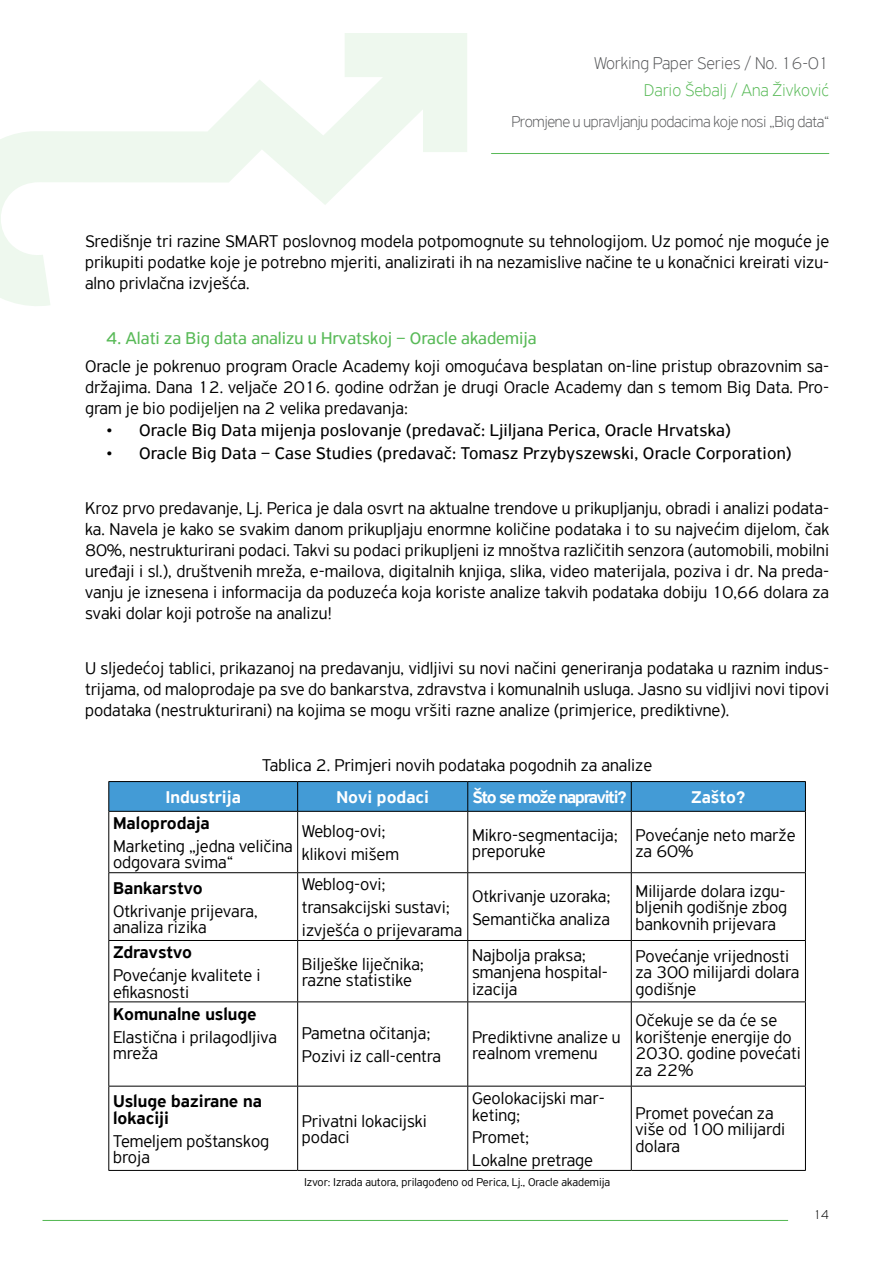
<style>
.page{position:relative;width:893px;height:1263px;background:#fff}
.page>*{position:absolute;margin:0;border:0;box-sizing:border-box;transform-origin:0 0}
.t1{font:300 18px/16.5px "PF Highway Sans Pro";color:#000}
.t2{font:18px "PF Highway Sans Pro";letter-spacing:.01em;color:#000}
.t3{font:500 18px/16.5px "PF Highway Sans Pro";color:#000}
.t4{font:18px "PF Highway Sans Pro";color:#59ba58}
.t5{font:100 18px "PF Highway Sans Pro";color:#58595b}
.t6{font:500 18px "PF Highway Sans Pro";color:#fff}
.t7{font:100 18px "PF Highway Sans Pro";color:#59ba58}
.t8{font:500 18px "PF Highway Sans Pro";letter-spacing:-.07em;color:#fff}
.t9{font:100 16.5px "PF Highway Sans Pro";letter-spacing:-.02em;color:#58595b}
.t10{font:100 13.5px "PF Highway Sans Pro";color:#000}
.t11{font:300 12px "PF Highway Sans Pro";color:#000}
</style>
<div class="page">
<svg style="left:0;top:33px;width:467px;height:273px"></svg>
<hr style="left:491px;top:153px;width:338px;height:1px;background:#59ba58">
<hr style="left:43px;top:1220px;width:745px;height:1px;background:#59ba58">
<hr style="left:108px;top:811px;width:190px;height:1px;background:#000">
<hr style="left:298px;top:811px;width:170px;height:1px;background:#000">
<hr style="left:297px;top:812px;width:1px;height:60px;background:#000">
<hr style="left:468px;top:811px;width:163px;height:1px;background:#000">
<hr style="left:467px;top:812px;width:1px;height:60px;background:#000">
<hr style="left:631px;top:811px;width:175px;height:1px;background:#000">
<hr style="left:631px;top:812px;width:1px;height:60px;background:#000">
<hr style="left:108px;top:872px;width:190px;height:1px;background:#000">
<hr style="left:298px;top:872px;width:170px;height:1px;background:#000">
<hr style="left:297px;top:873px;width:1px;height:67px;background:#000">
<hr style="left:468px;top:872px;width:163px;height:1px;background:#000">
<hr style="left:467px;top:873px;width:1px;height:67px;background:#000">
<hr style="left:631px;top:872px;width:175px;height:1px;background:#000">
<hr style="left:631px;top:873px;width:1px;height:67px;background:#000">
<hr style="left:108px;top:940px;width:190px;height:1px;background:#000">
<hr style="left:298px;top:940px;width:170px;height:1px;background:#000">
<hr style="left:297px;top:941px;width:1px;height:60px;background:#000">
<hr style="left:468px;top:940px;width:163px;height:1px;background:#000">
<hr style="left:467px;top:941px;width:1px;height:60px;background:#000">
<hr style="left:631px;top:940px;width:175px;height:1px;background:#000">
<hr style="left:631px;top:941px;width:1px;height:60px;background:#000">
<hr style="left:108px;top:1001px;width:190px;height:1px;background:#000">
<hr style="left:298px;top:1001px;width:170px;height:1px;background:#000">
<hr style="left:297px;top:1002px;width:1px;height:84px;background:#000">
<hr style="left:468px;top:1001px;width:163px;height:1px;background:#000">
<hr style="left:467px;top:1002px;width:1px;height:84px;background:#000">
<hr style="left:631px;top:1001px;width:175px;height:1px;background:#000">
<hr style="left:631px;top:1002px;width:1px;height:84px;background:#000">
<hr style="left:297px;top:1086px;width:1px;height:84px;background:#000">
<hr style="left:467px;top:1086px;width:1px;height:84px;background:#000">
<hr style="left:631px;top:1086px;width:1px;height:84px;background:#000">
<hr style="left:108px;top:1086px;width:190px;height:1px;background:#000">
<hr style="left:298px;top:1086px;width:170px;height:1px;background:#000">
<hr style="left:468px;top:1086px;width:163px;height:1px;background:#000">
<hr style="left:631px;top:1086px;width:175px;height:1px;background:#000">
<svg style="left:108px;top:781px;width:698px;height:30px;background:#4093cc"></svg>
<hr style="left:108px;top:812px;width:1px;height:60px;background:#000">
<hr style="left:805px;top:812px;width:1px;height:60px;background:#000">
<hr style="left:108px;top:873px;width:1px;height:67px;background:#000">
<hr style="left:805px;top:873px;width:1px;height:67px;background:#000">
<hr style="left:108px;top:941px;width:1px;height:60px;background:#000">
<hr style="left:805px;top:941px;width:1px;height:60px;background:#000">
<hr style="left:108px;top:1002px;width:1px;height:84px;background:#000">
<hr style="left:805px;top:1002px;width:1px;height:84px;background:#000">
<hr style="left:108px;top:1086px;width:1px;height:84px;background:#000">
<hr style="left:805px;top:1086px;width:1px;height:84px;background:#000">
<hr style="left:108px;top:1170px;width:190px;height:1px;background:#000">
<hr style="left:298px;top:1170px;width:170px;height:1px;background:#000">
<hr style="left:468px;top:1170px;width:163px;height:1px;background:#000">
<hr style="left:631px;top:1170px;width:175px;height:1px;background:#000">
<p class="t5" style="left:594px;top:52px;width:237px">Working Paper Series / No. 16-01</p>
<p class="t7" style="left:644px;top:79px;width:187px">Dario Šebalj / Ana Živković</p>
<p class="t9" style="left:511px;top:112px;width:319px">Promjene u upravljanju podacima koje nosi „Big data“</p>
<p class="t1" style="left:85px;top:231px;width:746px;line-height:21px;text-align:justify">Središnje tri razine SMART poslovnog modela potpomognute su tehnologijom. Uz pomoć nje moguće je prikupiti podatke koje je potrebno mjeriti, analizirati ih na nezamislive načine te u konačnici kreirati vizu&shy;alno privlačna izvješća.</p>
<p class="t4" style="left:106px;top:328px;width:432px">4. Alati za Big data analizu u Hrvatskoj – Oracle akademija</p>
<p class="t1" style="left:85px;top:355px;width:746px;line-height:21px;text-align:justify">Oracle je pokrenuo program Oracle Academy koji omogućava besplatan on-line pristup obrazovnim sa&shy;držajima. Dana 12. veljače 2016. godine održan je drugi Oracle Academy dan s temom Big Data. Pro&shy;gram je bio podijeljen na 2 velika predavanja:</p>
<p class="t2" style="left:106px;top:420px;width:626px">• Oracle Big Data mijenja poslovanje (predavač: Ljiljana Perica, Oracle Hrvatska)</p>
<p class="t2" style="left:106px;top:443px;width:687px">• Oracle Big Data – Case Studies (predavač: Tomasz Przybyszewski, Oracle Corporation)</p>
<p class="t1" style="left:85px;top:498px;width:746px;line-height:21px;text-align:justify">Kroz prvo predavanje, Lj. Perica je dala osvrt na aktualne trendove u prikupljanju, obradi i analizi podata&shy;ka. Navela je kako se svakim danom prikupljaju enormne količine podataka i to su najvećim dijelom, čak 80%, nestrukturirani podaci. Takvi su podaci prikupljeni iz mnoštva različitih senzora (automobili, mobilni uređaji i sl.), društvenih mreža, e-mailova, digitalnih knjiga, slika, video materijala, poziva i dr. Na preda&shy;vanju je iznesena i informacija da poduzeća koja koriste analize takvih podataka dobiju 10,66 dolara za svaki dolar koji potroše na analizu!</p>
<p class="t1" style="left:85px;top:657px;width:746px;line-height:21px;text-align:justify">U sljedećoj tablici, prikazanoj na predavanju, vidljivi su novi načini generiranja podataka u raznim indus&shy;trijama, od maloprodaje pa sve do bankarstva, zdravstva i komunalnih usluga. Jasno su vidljivi novi tipovi podataka (nestrukturirani) na kojima se mogu vršiti razne analize (primjerice, prediktivne).</p>
<p class="t1" style="left:262px;top:756px;width:391px">Tablica 2. Primjeri novih podataka pogodnih za analize</p>
<p class="t6" style="left:166px;top:787px;width:77px">Industrija</p>
<p class="t6" style="left:336px;top:787px;width:94px">Novi podaci</p>
<p class="t8" style="left:472px;top:787px;width:156px">Što se može napraviti?</p>
<p class="t6" style="left:691px;top:787px;width:56px">Zašto?</p>
<p class="t3" style="left:113px;top:815px;width:98px">Maloprodaja</p>
<p class="t1" style="left:113px;top:838px;width:181px">Marketing „jedna veličina odgovara svima“</p>
<p class="t1" style="left:302px;top:820px;width:99px;line-height:23px">Weblog-ovi; klikovi mišem</p>
<p class="t1" style="left:472px;top:826px;width:147px">Mikro-segmentacija; preporuke</p>
<p class="t1" style="left:635px;top:826px;width:161px">Povećanje neto marže za 60%</p>
<p class="t3" style="left:113px;top:880px;width:91px">Bankarstvo</p>
<p class="t1" style="left:113px;top:902px;width:146px">Otkrivanje prijevara, analiza rizika</p>
<p class="t1" style="left:302px;top:873px;width:162px;line-height:23px">Weblog-ovi; transakcijski sustavi; izvješća o prijevarama</p>
<p class="t1" style="left:472px;top:884px;width:140px;line-height:23px">Otkrivanje uzoraka;<br>Semantička analiza</p>
<p class="t1" style="left:635px;top:883px;width:153px;text-align:justify">Milijarde dolara izgu&shy;bljenih godišnje zbog bankovnih prijevara</p>
<p class="t3" style="left:113px;top:944px;width:81px">Zdravstvo</p>
<p class="t1" style="left:113px;top:967px;width:149px">Povećanje kvalitete i efikasnosti</p>
<p class="t1" style="left:302px;top:955px;width:124px">Bilješke liječnika; razne statistike</p>
<p class="t1" style="left:472px;top:947px;width:137px">Najbolja praksa; smanjena hospital&shy;izacija</p>
<p class="t1" style="left:635px;top:947px;width:165px">Povećanje vrijednosti za 300 milijardi dolara godišnje</p>
<p class="t3" style="left:113px;top:1006px;width:145px">Komunalne usluge</p>
<p class="t1" style="left:113px;top:1028px;width:166px">Elastična i prilagodljiva mreža</p>
<p class="t1" style="left:302px;top:1022px;width:141px;line-height:23px">Pametna očitanja;<br>Pozivi iz call-centra</p>
<p class="t1" style="left:472px;top:1028px;width:150px">Prediktivne analize u realnom vremenu</p>
<p class="t1" style="left:635px;top:1012px;width:167px">Očekuje se da će se korištenje energije do<br>2030. godine povećati za 22%</p>
<p class="t3" style="left:113px;top:1093px;width:150px">Usluge bazirane na lokaciji</p>
<p class="t1" style="left:113px;top:1132px;width:158px">Temeljem poštanskog broja</p>
<p class="t1" style="left:302px;top:1113px;width:127px">Privatni lokacijski podaci</p>
<p class="t1" style="left:472px;top:1090px;width:134px">Geolokacijski mar&shy;keting;</p>
<p class="t1" style="left:472px;top:1126px;width:123px;line-height:23px">Promet;<br>Lokalne pretrage</p>
<p class="t11" style="left:304px;top:1175px;width:308px">Izvor: Izrada autora, prilagođeno od Perica, Lj., Oracle akademija</p>
<p class="t1" style="left:635px;top:1104px;width:151px">Promet povećan za više od 100 milijardi dolara</p>
<p class="t10" style="left:813px;top:1206px;width:17px">14</p>
</div>
